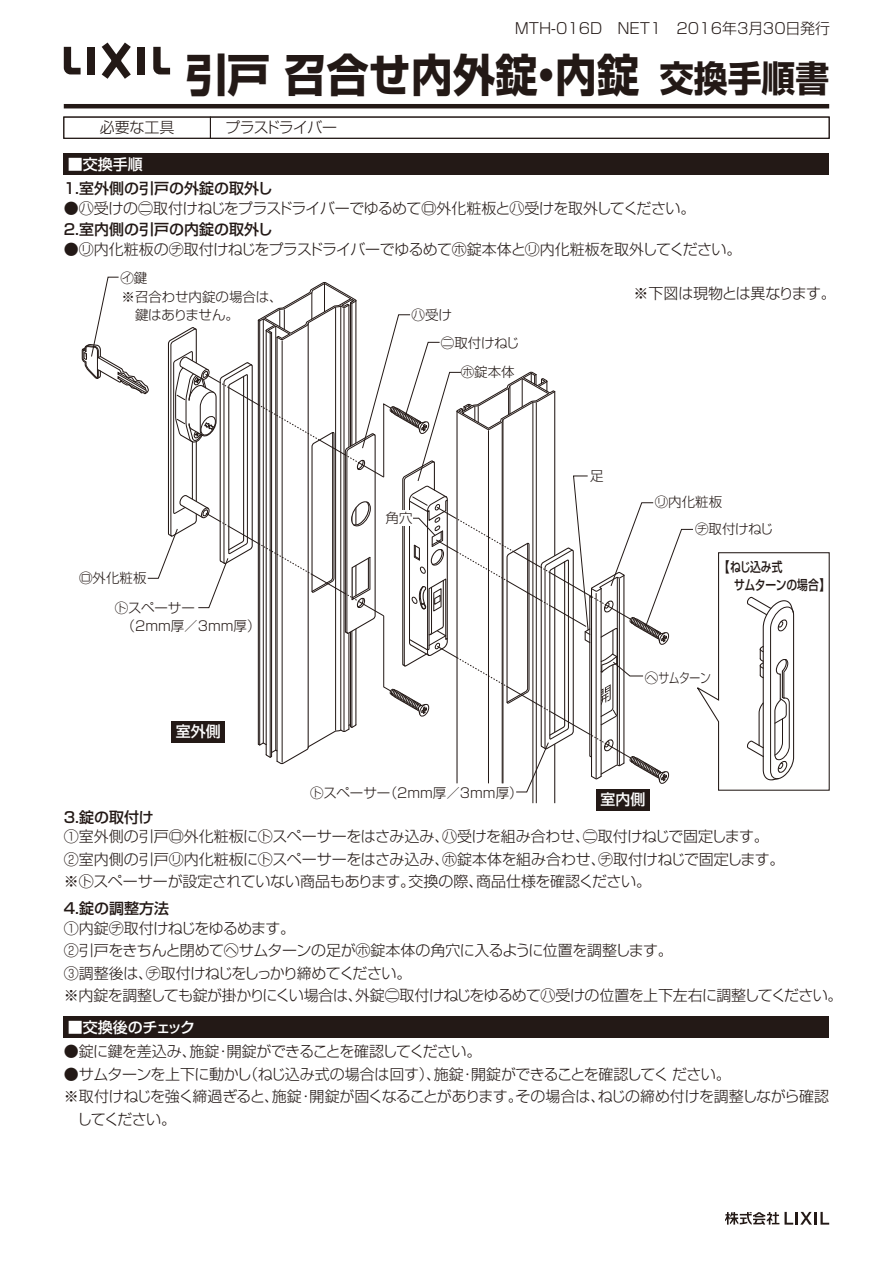
<style>
.page{position:relative;width:893px;height:1263px;background:#fff}
.page>*{position:absolute;margin:0;border:0;box-sizing:border-box;transform-origin:0 0}
.t1{font:45px "Shin Go Pro Bold 90 pv RKSJ H";color:#231916;scale:.94 1}
.t2{font:36px "Shin Go Pro Bold 90 pv RKSJ H";color:#231916;scale:.94 1}
.t3{font:15px/22.5px "Shin Go Pro Light 90 pv RKSJ H";letter-spacing:-.03em;color:#231916}
.t4{font:15px "Shin Go Pro Medium 90 pv RKSJ H";color:#231916}
.t5{font:15px "Shin Go Pro Light 90 pv RKSJ H";color:#231916}
.t6{font:15px "Shin Go Pro Medium 90 pv RKSJ H";color:#fff}
.t7{font:15px "Shin Go Pro Medium 90 pv RKSJ H";letter-spacing:-.02em;color:#fff}
.t8{font:15px "Shin Go Pro Light 90 pv RKSJ H";letter-spacing:-.055em;color:#231916}
.t9{font:13.5px/18px "Shin Go Pro Light 90 pv RKSJ H";color:#231916}
.t10{font:13.5px/18px "Shin Go Pro Medium 90 pv RKSJ H";letter-spacing:-.02em;color:#231916}
</style>
<div class="page">
<hr style="left:64px;top:104px;width:765px;height:4px;background:#231916">
<div style="left:64px;top:154px;width:765px;height:21px;background:#231916"></div>
<div style="left:63px;top:117px;width:767px;height:22px;border:1px solid #231916"></div>
<div style="left:64px;top:1016px;width:765px;height:22px;background:#231916"></div>
<div style="left:596px;top:790px;width:54px;height:21px;background:#231916"></div>
<hr style="left:554px;top:392px;width:1px;height:411px;background:#231916">
<hr style="left:536px;top:403px;width:1px;height:400px;background:#231916">
<hr style="left:533px;top:403px;width:1px;height:400px;background:#231916">
<hr style="left:503px;top:419px;width:1px;height:384px;background:#231916">
<hr style="left:488px;top:430px;width:1px;height:373px;background:#231916">
<hr style="left:456px;top:411px;width:2px;height:392px;background:#231916">
<hr style="left:502px;top:423px;width:1px;height:380px;background:#231916">
<svg style="left:81px;top:277px;width:749px;height:515px"></svg>
<svg style="left:725px;top:1212px;width:104px;height:13px"></svg>
<svg style="left:64px;top:47px;width:17px;height:27px"></svg>
<svg style="left:153px;top:47px;width:17px;height:27px"></svg>
<div style="left:88px;top:47px;width:7px;height:27px;background:#231916"></div>
<div style="left:137px;top:47px;width:8px;height:27px;background:#231916"></div>
<svg style="left:102px;top:43px;width:29px;height:36px"></svg>
<p class="t5" style="left:515px;top:22px;width:317px">MTH-016D　NET1　2016年3月30日発行</p>
<h1 class="t1" style="left:185px;top:58px;width:484px">引戸 召合せ内外錠・内錠</h1>
<p class="t3" style="left:100px;top:118px;width:76px">必要な工具</p>
<p class="t8" style="left:225px;top:122px;width:113px">プラスドライバー</p>
<p class="t6" style="left:68px;top:159px;width:76px">■交換手順</p>
<p class="t4" style="left:64px;top:182px;width:210px">1.室外側の引戸の外錠の取外し</p>
<h2 class="t2" style="left:660px;top:65px;width:182px">交換手順書</h2>
<p class="t3" style="left:64px;top:199px;width:633px">●㋩受けの㊁取付けねじをプラスドライバーでゆるめて㋺外化粧板と㋩受けを取外してください。</p>
<p class="t4" style="left:64px;top:224px;width:210px">2.室内側の引戸の内錠の取外し</p>
<p class="t3" style="left:64px;top:240px;width:679px">●㋷内化粧板の㋠取付けねじをプラスドライバーでゆるめて㋭錠本体と㋷内化粧板を取外してください。</p>
<p class="t9" style="left:120px;top:271px;width:28px">㋑鍵</p>
<p class="t9" style="left:135px;top:290px;width:149px;text-indent:-14px">※召合わせ内錠の場合は、鍵はありません。</p>
<p class="t3" style="left:634px;top:284px;width:204px">※下図は現物とは異なります。</p>
<p class="t9" style="left:412px;top:308px;width:42px">㋩受け</p>
<p class="t9" style="left:441px;top:336px;width:80px">㊁取付けねじ</p>
<p class="t9" style="left:79px;top:571px;width:69px">㋺外化粧板</p>
<p class="t9" style="left:122px;top:601px;width:140px;text-indent:-7px">㋣スペーサー<br>（2mm厚／3mm厚）</p>
<p class="t6" style="left:176px;top:725px;width:46px">室外側</p>
<p class="t4" style="left:64px;top:811px;width:92px">3.錠の取付け</p>
<p class="t9" style="left:461px;top:365px;width:55px">㋭錠本体</p>
<p class="t9" style="left:386px;top:511px;width:28px">角穴</p>
<p class="t9" style="left:310px;top:786px;width:214px">㋣スペーサー（2mm厚／3mm厚）</p>
<p class="t9" style="left:590px;top:468px;width:15px">足</p>
<p class="t9" style="left:655px;top:495px;width:69px">㋷内化粧板</p>
<p class="t9" style="left:695px;top:522px;width:80px">㋠取付けねじ</p>
<p class="t10" style="left:734px;top:559px;width:100px;text-indent:-18px">【ねじ込み式<br>サムターンの場合】</p>
<p class="t9" style="left:645px;top:670px;width:67px">㋬サムターン</p>
<p class="t6" style="left:600px;top:794px;width:46px">室内側</p>
<p class="t3" style="left:64px;top:827px;width:722px">①室外側の引戸㋺外化粧板に㋣スペーサーをはさみ込み、㋩受けを組み合わせ、㊁取付けねじで固定します。<br>②室内側の引戸㋷内化粧板に㋣スペーサーをはさみ込み、㋭錠本体を組み合わせ、㋠取付けねじで固定します。※㋣スペーサーが設定されていない商品もあります。交換の際、商品仕様を確認ください。</p>
<p class="t4" style="left:64px;top:902px;width:107px">4.錠の調整方法</p>
<p class="t3" style="left:64px;top:919px;width:780px">①内錠㋠取付けねじをゆるめます。<br>②引戸をきちんと閉めて㋬サムターンの足が㋭錠本体の角穴に入るように位置を調整します。<br>③調整後は、㋠取付けねじをしっかり締めてください。<br>※内錠を調整しても錠が掛かりにくい場合は、外錠㊁取付けねじをゆるめて㋩受けの位置を上下左右に調整してください。</p>
<p class="t7" style="left:68px;top:1022px;width:129px">■交換後のチェック</p>
<p class="t3" style="left:64px;top:1042px;width:419px">●錠に鍵を差込み､施錠･開錠ができることを確認してください。</p>
<p class="t3" style="left:64px;top:1065px;width:669px">●サムターンを上下に動かし（ねじ込み式の場合は回す）、施錠･開錠ができることを確認してく ださい。</p>
<p class="t3" style="left:64px;top:1087px;width:767px">※取付けねじを強く締過ぎると､施錠･開錠が固くなることがあります｡その場合は､ねじの締め付けを調整しながら確認</p>
<p class="t3" style="left:77px;top:1110px;width:93px">してください｡</p>
</div>
